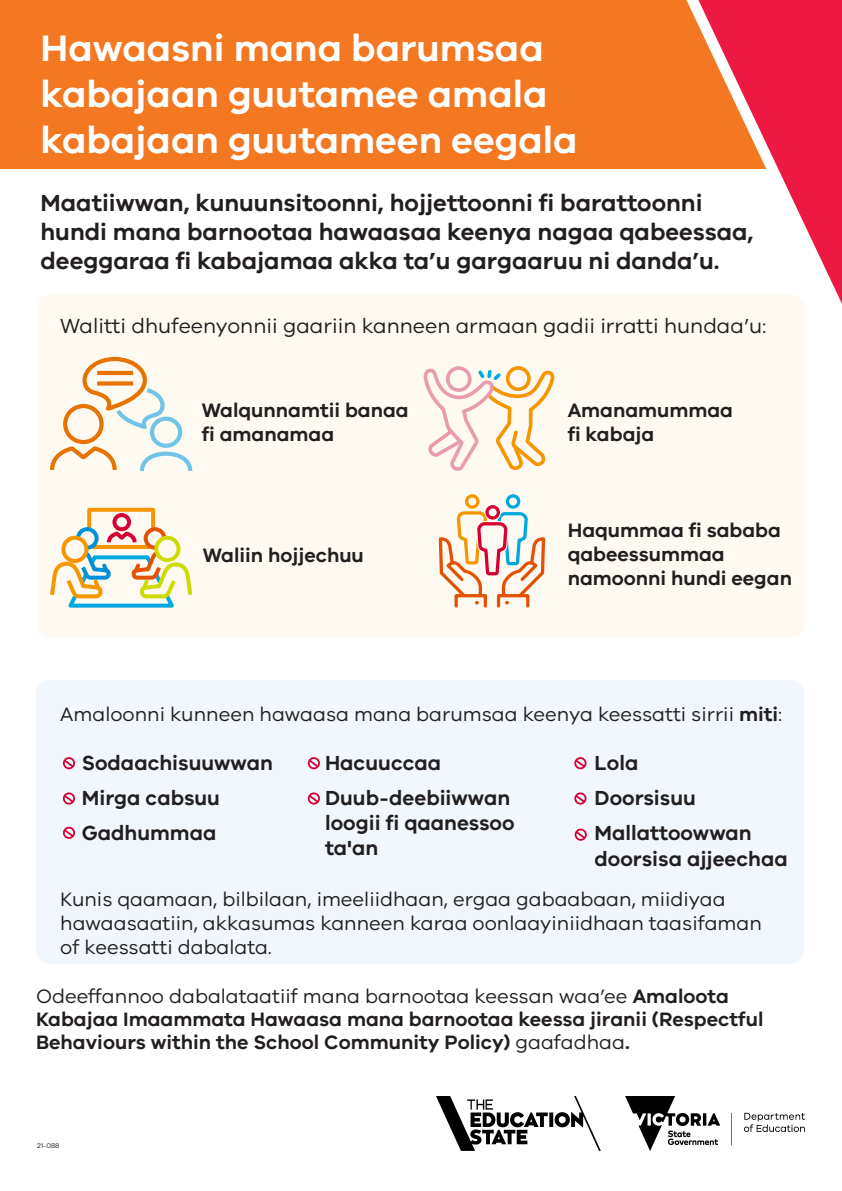
<style>
.page{position:relative;width:842px;height:1191px;background:#fff}
.page>*{position:absolute;margin:0;border:0;box-sizing:border-box;transform-origin:0 0}
.t1{font:600 38px/45.6px "VIC";color:#fff}
.t2{font:600 24px/28.8px "VIC";color:#231f20}
.t3{font:600 21px/25.2px "VIC";color:#231f20}
.t4{font:21px "VIC";color:#231f20}
.t5{font:600 20px/24px "VIC";color:#231f20}
.t6{font:20px/24px "VIC";color:#231f20}
.t7{font:7px "VIC";color:#231f20}
.s1{font-weight:600}
.s2{font-weight:400}
</style>
<div class="page">
<div style="left:37px;top:294px;width:768px;height:343px;background:#fefaf2;border-radius:14px"></div>
<div style="left:0;top:0;width:819px;height:168px;background:#f47721"></div>
<svg style="left:698px;top:0;width:144px;height:304px"></svg>
<svg style="left:50px;top:356px;width:143px;height:115px"></svg>
<svg style="left:50px;top:507px;width:143px;height:101px"></svg>
<div style="left:61px;top:536px;width:27px;height:27px;border:4px solid #f59600;border-radius:50%"></div>
<svg style="left:438px;top:494px;width:108px;height:114px"></svg>
<div style="left:36px;top:680px;width:768px;height:283px;background:#f1f7fc;border-radius:14px"></div>
<svg style="left:423px;top:366px;width:132px;height:105px"></svg>
<div style="left:63px;top:757px;width:12px;height:12px;border:2px solid #d60033;border-radius:50%"></div>
<svg style="left:62px;top:758px;width:13px;height:11px"></svg>
<div style="left:63px;top:826px;width:12px;height:13px;border:2px solid #d60033;border-radius:50%"></div>
<svg style="left:62px;top:827px;width:13px;height:11px"></svg>
<div style="left:63px;top:792px;width:12px;height:12px;border:2px solid #d60033;border-radius:50%"></div>
<svg style="left:62px;top:793px;width:13px;height:11px"></svg>
<div style="left:574px;top:757px;width:12px;height:12px;border:2px solid #d60033;border-radius:50%"></div>
<svg style="left:574px;top:758px;width:13px;height:11px"></svg>
<div style="left:574px;top:792px;width:12px;height:12px;border:2px solid #d60033;border-radius:50%"></div>
<svg style="left:574px;top:793px;width:13px;height:11px"></svg>
<div style="left:308px;top:757px;width:12px;height:12px;border:2px solid #d60033;border-radius:50%"></div>
<svg style="left:307px;top:758px;width:13px;height:11px"></svg>
<div style="left:575px;top:828px;width:12px;height:12px;border:2px solid #d60033;border-radius:50%"></div>
<svg style="left:574px;top:829px;width:13px;height:11px"></svg>
<div style="left:308px;top:792px;width:12px;height:12px;border:2px solid #d60033;border-radius:50%"></div>
<svg style="left:307px;top:793px;width:13px;height:11px"></svg>
<img style="left:437px;top:1096px;width:368px;height:54px">
<p class="t1" style="left:41px;top:25px;width:539px">Hawaasni mana barumsaa kabajaan guutamee amala kabajaan guutameen eegala</p>
<p class="t2" style="left:41px;top:188px;width:714px">Maatiiwwan, kunuunsitoonni, hojjettoonni fi barattoonni hundi mana barnootaa hawaasaa keenya nagaa qabeessaa, deeggaraa fi kabajamaa akka ta’u gargaaruu ni danda’u.</p>
<p class="t4" style="left:60px;top:313px;width:708px">Walitti dhufeenyonnii gaariin kanneen armaan gadii irratti hundaa’u:</p>
<p class="t5" style="left:202px;top:397px;width:208px">Walqunnamtii banaa fi amanamaa</p>
<p class="t5" style="left:203px;top:542px;width:163px">Waliin hojjechuu</p>
<p class="t5" style="left:568px;top:397px;width:167px">Amanamummaa fi kabaja</p>
<p class="t5" style="left:568px;top:517px;width:226px">Haqummaa fi sababa qabeessummaa namoonni hundi eegan</p>
<p class="t6" style="left:60px;top:701px;width:723px">Amaloonni kunneen hawaasa mana barumsaa keenya keessatti sirrii <span class="s1">miti</span>:</p>
<p class="t3" style="left:325px;top:749px;width:118px">Hacuuccaa</p>
<p class="t3" style="left:325px;top:784px;width:191px">Duub-deebiiwwan loogii fi qaanessoo ta'an</p>
<p class="t3" style="left:82px;top:749px;width:193px">Sodaachisuuwwan</p>
<p class="t3" style="left:82px;top:785px;width:140px">Mirga cabsuu</p>
<p class="t3" style="left:82px;top:820px;width:136px">Gadhummaa</p>
<p class="t3" style="left:595px;top:749px;width:45px">Lola</p>
<p class="t3" style="left:595px;top:785px;width:103px">Doorsisuu</p>
<p class="t3" style="left:595px;top:820px;width:195px">Mallattoowwan doorsisa ajjeechaa</p>
<p class="t6" style="left:60px;top:886px;width:703px">Kunis qaamaan, bilbilaan, imeeliidhaan, ergaa gabaabaan, miidiyaa hawaasaatiin, akkasumas kanneen karaa oonlaayiniidhaan taasifaman of keessatti dabalata.</p>
<p class="t5" style="left:36px;top:984px;width:729px;line-height:23px"><span class="s2">Odeeffannoo dabalataatiif mana barnootaa keessan waa’ee</span> Amaloota<br>Kabajaa Imaammata Hawaasa mana barnootaa keessa jiranii (Respectful<br>Behaviours within the School Community Policy) <span class="s2">gaafadhaa</span>.</p>
<p class="t7" style="left:37px;top:1141px;width:23px">21-088</p>
</div>
